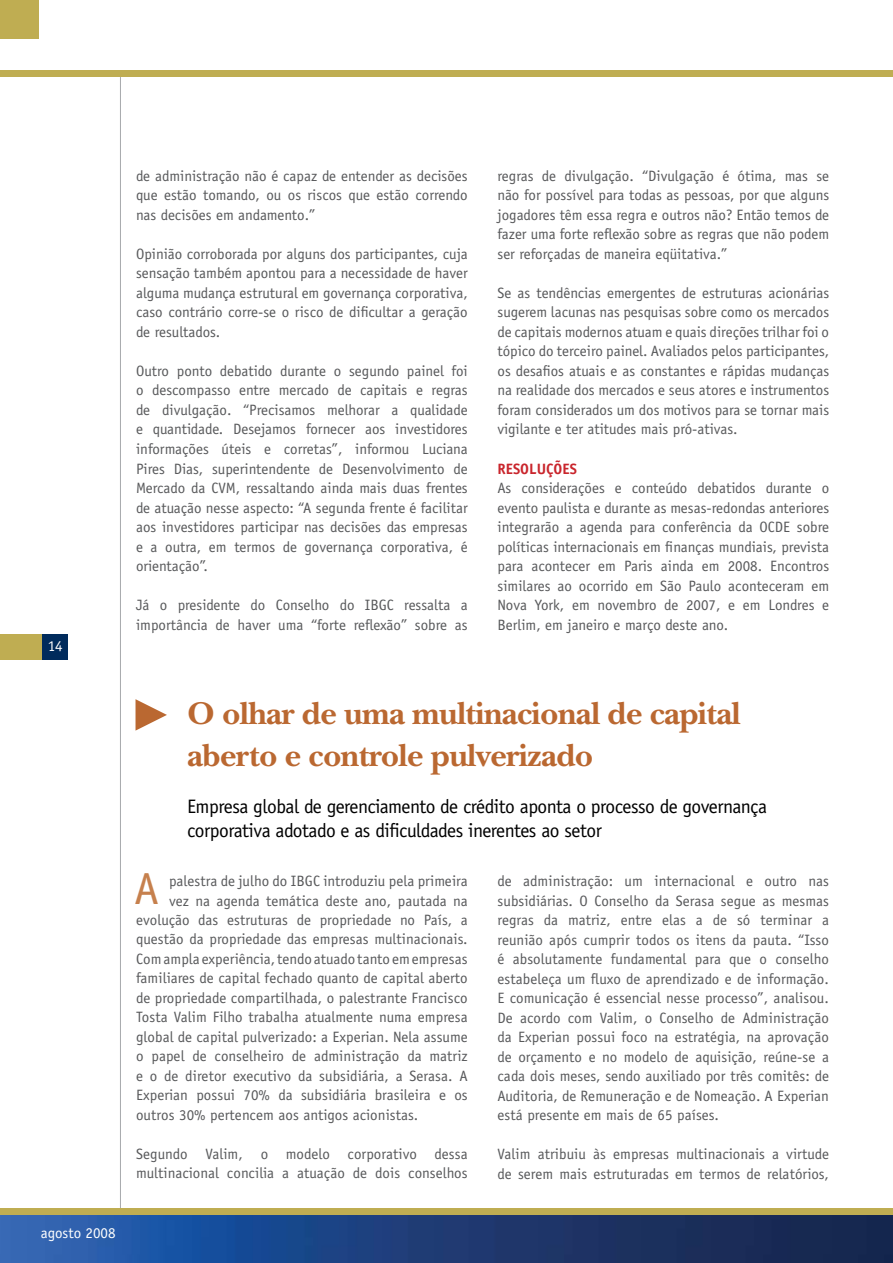
<style>
.page{position:relative;width:893px;height:1263px;background:#fff}
.page>*{position:absolute;margin:0;border:0;box-sizing:border-box;transform-origin:0 0}
.t1{font:45px "Officina Sans Std";color:#c6804d}
.t2{font:700 33px/42px "New Baskerville Std";letter-spacing:-.02em;color:#ba6831}
.t3{font:19.5px/24px "Officina Sans Std";letter-spacing:-.025em;color:#000}
.t4{font:15px/19.5px "Officina Sans Std";color:#58595b;text-align:justify}
.t5{font:15px "Officina Sans Std";color:#fff}
.t6{font:700 15px "Officina Sans Std";color:#c9252c}
</style>
<div class="page">
<hr style="left:120px;top:72px;width:1px;height:1148px;background:#a7a9ac">
<img style="left:0;top:1215px;width:893px;height:48px">
<div style="left:0;top:634px;width:43px;height:25px;background:#bfad52"></div>
<div style="left:42px;top:634px;width:25px;height:25px;background:#002b5c"></div>
<div style="left:0;top:0;width:38px;height:38px;background:#bfad52"></div>
<div style="left:0;top:1209px;width:893px;height:6px;background:#bfad52"></div>
<div style="left:0;top:70px;width:893px;height:6px;background:#bfad52"></div>
<svg style="left:136px;top:699px;width:31px;height:32px"></svg>
<p class="t5" style="left:48px;top:637px;width:16px">14</p>
<p class="t5" style="left:41px;top:1224px;width:76px">agosto 2008</p>
<p class="t4" style="left:136px;top:166px;width:333px">de administração não é capaz de entender as decisões que estão tomando, ou os riscos que estão correndo nas decisões em andamento.”</p>
<p class="t4" style="left:136px;top:244px;width:333px">Opinião corroborada por alguns dos participantes, cuja sensação também apontou para a necessidade de haver alguma mudança estrutural em governança corporativa, caso contrário corre-se o risco de dificultar a geração de resultados.</p>
<p class="t4" style="left:136px;top:361px;width:333px">Outro ponto debatido durante o segundo painel foi o descompasso entre mercado de capitais e regras de divulgação. “Precisamos melhorar a qualidade e quantidade. Desejamos fornecer aos investidores informações úteis e corretas”, informou Luciana Pires Dias, superintendente de Desenvolvimento de Mercado da CVM, ressaltando ainda mais duas frentes de atuação nesse aspecto: “A segunda frente é facilitar aos investidores participar nas decisões das empresas e a outra, em termos de governança corporativa, é orientação”.</p>
<p class="t4" style="left:136px;top:595px;width:333px">Já o presidente do Conselho do IBGC ressalta a importância de haver uma “forte reflexão” sobre as</p>
<p class="t4" style="left:497px;top:166px;width:333px">regras de divulgação. “Divulgação é ótima, mas se não for possível para todas as pessoas, por que alguns jogadores têm essa regra e outros não? Então temos de fazer uma forte reflexão sobre as regras que não podem ser reforçadas de maneira eqüitativa.”</p>
<p class="t4" style="left:497px;top:283px;width:333px">Se as tendências emergentes de estruturas acionárias sugerem lacunas nas pesquisas sobre como os mercados de capitais modernos atuam e quais direções trilhar foi o tópico do terceiro painel. Avaliados pelos participantes, os desafios atuais e as constantes e rápidas mudanças na realidade dos mercados e seus atores e instrumentos foram considerados um dos motivos para se tornar mais vigilante e ter atitudes mais pró-ativas.</p>
<p class="t6" style="left:497px;top:459px;width:9px">RESO</p>
<p class="t6" style="left:529px;top:459px;width:41px">LUÇÕES</p>
<p class="t4" style="left:497px;top:478px;width:333px">As considerações e conteúdo debatidos durante o evento paulista e durante as mesas-redondas anteriores integrarão a agenda para conferência da OCDE sobre políticas internacionais em finanças mundiais, prevista para acontecer em Paris ainda em 2008. Encontros similares ao ocorrido em São Paulo aconteceram em Nova York, em novembro de 2007, e em Londres e Berlim, em janeiro e março deste ano.</p>
<h2 class="t2" style="left:187px;top:693px;width:555px">O olhar de uma multinacional de capital aberto e controle pulverizado</h2>
<h3 class="t3" style="left:187px;top:794px;width:581px">Empresa global de gerenciamento de crédito aponta o processo de governança corporativa adotado e as dificuldades inerentes ao setor</h3>
<h1 class="t1" style="left:134px;top:863px;width:27px">A</h1>
<p class="t4" style="left:169px;top:871px;width:300px">palestra de julho do IBGC introduziu pela primeira vez na agenda temática deste ano, pautada na</p>
<p class="t4" style="left:136px;top:910px;width:333px">evolução das estruturas de propriedade no País, a questão da propriedade das empresas multinacionais.<br>Com ampla experiência, tendo atuado tanto em empresas familiares de capital fechado quanto de capital aberto de propriedade compartilhada, o palestrante Francisco Tosta Valim Filho trabalha atualmente numa empresa global de capital pulverizado: a Experian. Nela assume o papel de conselheiro de administração da matriz e o de diretor executivo da subsidiária, a Serasa. A Experian possui 70% da subsidiária brasileira e os outros 30% pertencem aos antigos acionistas.</p>
<p class="t4" style="left:136px;top:1144px;width:333px">Segundo Valim, o modelo corporativo dessa multinacional concilia a atuação de dois conselhos</p>
<p class="t4" style="left:497px;top:871px;width:333px">de administração: um internacional e outro nas subsidiárias. O Conselho da Serasa segue as mesmas regras da matriz, entre elas a de só terminar a reunião após cumprir todos os itens da pauta. “Isso é absolutamente fundamental para que o conselho estabeleça um fluxo de aprendizado e de informação.<br>E comunicação é essencial nesse processo”, analisou.<br>De acordo com Valim, o Conselho de Administração da Experian possui foco na estratégia, na aprovação de orçamento e no modelo de aquisição, reúne-se a cada dois meses, sendo auxiliado por três comitês: de Auditoria, de Remuneração e de Nomeação. A Experian está presente em mais de 65 países.</p>
<p class="t4" style="left:497px;top:1144px;width:333px">Valim atribuiu às empresas multinacionais a virtude de serem mais estruturadas em termos de relatórios,</p>
</div>
